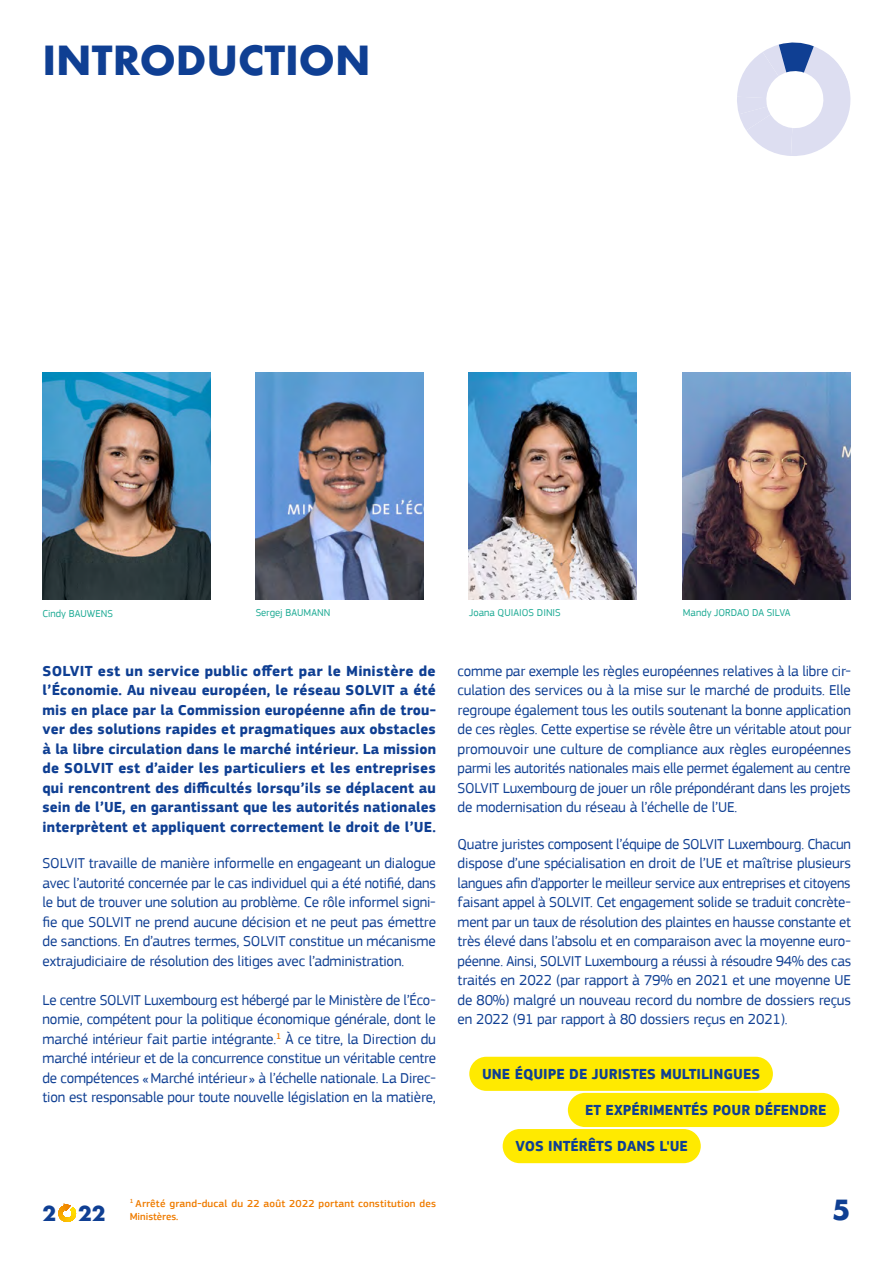
<style>
.page{position:relative;width:893px;height:1263px;background:#fff}
.page>*{position:absolute;margin:0;border:0;box-sizing:border-box;transform-origin:0 0}
.t1{font:700 39px "Futura";color:#0f3f93}
.t2{font:700 27px "Futura";color:#0f3f93}
.t3{font:700 20.1px "Futura";color:#0f3f93}
.t4{font:15px/19.5px "PF Square Sans Pro";letter-spacing:-.01em;color:#0f3f93;text-align:justify}
.t5{font:700 15px/19.5px "PF Square Sans Pro";color:#0f3f93;text-align:justify}
.t6{font:500 10.5px/13.5px "PF Square Sans Pro";letter-spacing:.015em;color:#ef7c00}
.t7{font:10.5px "PF Square Sans Pro";color:#1daa94}
</style>
<div class="page">
<svg style="left:58px;top:1204px;width:18px;height:18px"></svg>
<img style="left:43px;top:372px;width:167px;height:228px">
<img style="left:256px;top:372px;width:168px;height:228px">
<img style="left:683px;top:372px;width:167px;height:228px">
<img style="left:469px;top:372px;width:167px;height:228px">
<div style="left:469px;top:1057px;width:304px;height:34px;background:#ffea00;border-radius:17px"></div>
<div style="left:568px;top:1093px;width:271px;height:34px;background:#ffea00;border-radius:17px"></div>
<div style="left:503px;top:1129px;width:198px;height:34px;background:#ffea00;border-radius:17px"></div>
<svg style="left:737px;top:42px;width:114px;height:114px"></svg>
<h1 class="t1" style="left:43px;top:32px;width:330px">INTRODUCTION</h1>
<p class="t7" style="left:43px;top:607px;width:72px">Cindy BAUWENS</p>
<p class="t7" style="left:256px;top:606px;width:76px">Sergej BAUMANN</p>
<p class="t7" style="left:469px;top:607px;width:93px">Joana QUIAIOS DINIS</p>
<p class="t7" style="left:683px;top:606px;width:109px">Mandy JORDAO DA SILVA</p>
<p class="t5" style="left:43px;top:661px;width:395px">SOLVIT est un service public offert par le Ministère de l’Économie. Au niveau européen, le réseau SOLVIT a été mis en place par la Commission européenne afin de trou&shy;ver des solutions rapides et pragmatiques aux obstacles à la libre circulation dans le marché intérieur. La mission de SOLVIT est d’aider les particuliers et les entreprises qui rencontrent des difficultés lorsqu’ils se déplacent au sein de l’UE, en garantissant que les autorités nationales interprètent et appliquent correctement le droit de l’UE.</p>
<p class="t4" style="left:43px;top:854px;width:395px">SOLVIT travaille de manière informelle en engageant un dialogue avec l’autorité concernée par le cas individuel qui a été notifié, dans le but de trouver une solution au problème. Ce rôle informel signi&shy;fie que SOLVIT ne prend aucune décision et ne peut pas émettre de sanctions. En d’autres termes, SOLVIT constitue un mécanisme extrajudiciaire de résolution des litiges avec l’administration.</p>
<p class="t4" style="left:43px;top:990px;width:395px">Le centre SOLVIT Luxembourg est hébergé par le Ministère de l’Éco&shy;nomie, compétent pour la politique économique générale, dont le marché intérieur fait partie intégrante.<sup>1</sup> À ce titre, la Direction du marché intérieur et de la concurrence constitue un véritable centre de compétences «Marché intérieur » à l’échelle nationale. La Direc&shy;tion est responsable pour toute nouvelle législation en la matière,</p>
<p class="t4" style="left:458px;top:661px;width:395px">comme par exemple les règles européennes relatives à la libre cir&shy;culation des services ou à la mise sur le marché de produits. Elle regroupe également tous les outils soutenant la bonne application de ces règles. Cette expertise se révèle être un véritable atout pour promouvoir une culture de compliance aux règles européennes parmi les autorités nationales mais elle permet également au centre SOLVIT Luxembourg de jouer un rôle prépondérant dans les projets de modernisation du réseau à l’échelle de l’UE.</p>
<p class="t4" style="left:458px;top:834px;width:395px">Quatre juristes composent l’équipe de SOLVIT Luxembourg. Chacun dispose d’une spécialisation en droit de l’UE et maîtrise plusieurs langues afin d’apporter le meilleur service aux entreprises et citoyens faisant appel à SOLVIT. Cet engagement solide se traduit concrète&shy;ment par un taux de résolution des plaintes en hausse constante et très élevé dans l’absolu et en comparaison avec la moyenne euro&shy;péenne. Ainsi, SOLVIT Luxembourg a réussi à résoudre 94% des cas traités en 2022 (par rapport à 79% en 2021 et une moyenne UE de 80%) malgré un nouveau record du nombre de dossiers reçus en 2022 (91 par rapport à 80 dossiers reçus en 2021).</p>
<p class="t5" style="left:482px;top:1064px;width:280px">UNE ÉQUIPE DE JURISTES MULTILINGUES</p>
<p class="t5" style="left:585px;top:1100px;width:243px">ET EXPÉRIMENTÉS POUR DÉFENDRE</p>
<p class="t5" style="left:515px;top:1137px;width:174px">VOS INTÉRÊTS DANS L'UE</p>
<p class="t6" style="left:130px;top:1197px;width:308px"><sup>1</sup> Arrêté grand-ducal du 22 août 2022 portant constitution des<br>Ministères.</p>
<h3 class="t3" style="left:43px;top:1198px;width:65px">2 22</h3>
<h2 class="t2" style="left:832px;top:1191px;width:20px">5</h2>
</div>
